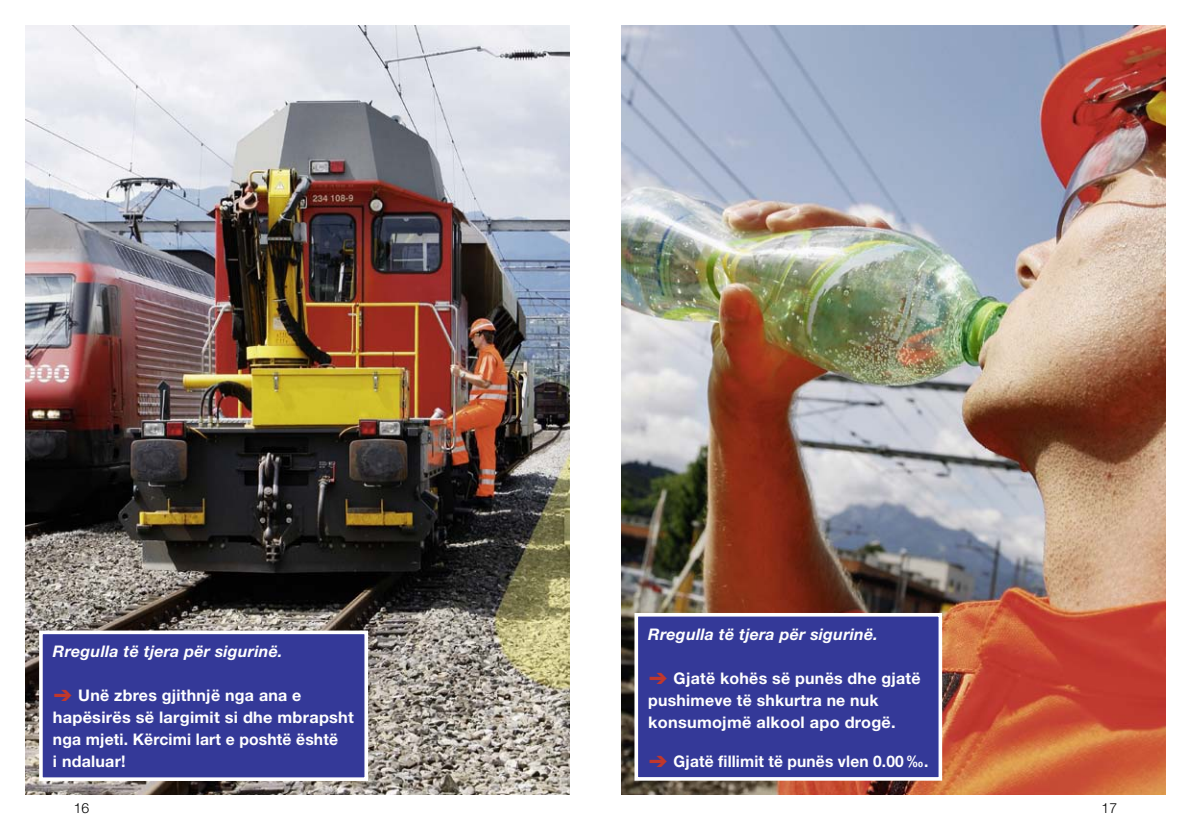
<style>
.page{position:relative;width:1191px;height:840px;background:#fff}
.page>*{position:absolute;margin:0;border:0;box-sizing:border-box;transform-origin:0 0}
._23_crossheading_hel{font:700 16px/22px "Helvetica Neue LT";letter-spacing:.015em;color:#fff}
._23_crossheading_hel-2{font:italic 700 16px "Helvetica Neue LT";letter-spacing:.015em;color:#fff}
.t1{font:300 14px "Helvetica Neue LT";color:#000}
.s1{font-family:"SSB Sonderzeichen 95 Normal";font-weight:400;color:#c0372c}
</style>
<div class="page">
<img style="left:26px;top:26px;width:544px;height:768px">
<img style="left:621px;top:26px;width:544px;height:768px">
<div style="left:41px;top:632px;width:325px;height:146px;background:#343998"></div>
<div style="left:39px;top:630px;width:329px;height:150px;border:4px solid #fff"></div>
<div style="left:636px;top:614px;width:304px;height:164px;background:#343998"></div>
<div style="left:634px;top:612px;width:308px;height:168px;border:4px solid #fff"></div>
<p class="_23_crossheading_hel-2" style="left:53px;top:641px;width:231px">Rregulla të tjera për sigurinë.</p>
<p class="_23_crossheading_hel" style="left:53px;top:683px;width:302px"><span class="s1">ä</span> Unë zbres gjithnjë nga ana e hapësirës së largimit si dhe mbrapsht nga mjeti. Kërcimi lart e poshtë është<br>i ndaluar!</p>
<p class="_23_crossheading_hel-2" style="left:648px;top:623px;width:231px">Rregulla të tjera për sigurinë.</p>
<p class="_23_crossheading_hel" style="left:648px;top:666px;width:274px"><span class="s1">ä</span> Gjatë kohës së punës dhe gjatë pushimeve të shkurtra ne nuk konsumojmë alkool apo drogë.</p>
<p class="_23_crossheading_hel" style="left:648px;top:749px;width:281px"><span class="s1">ä</span> Gjatë fillimit të punës vlen 0.00‰.</p>
<p class="t1" style="left:74px;top:798px;width:17px">16</p>
<p class="t1" style="left:1101px;top:798px;width:17px">17</p>
</div>
